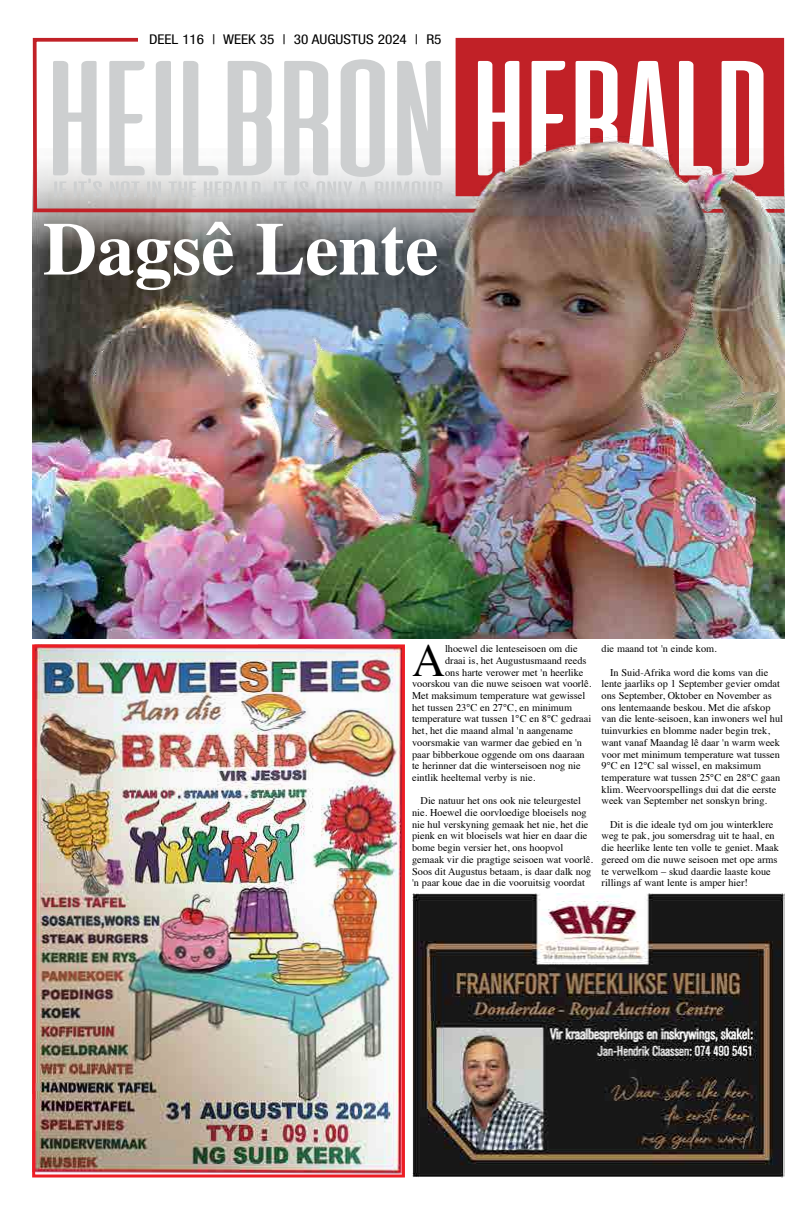
<style>
.page{position:relative;width:808px;height:1205px;background:#fff}
.page>*{position:absolute;margin:0;border:0;box-sizing:border-box;transform-origin:0 0}
.t1{font:700 75px "Times";color:#fff}
.t2{font:45.7px "Times";color:#000}
.t3{font:condensed 13.5px "Helvetica Neue LT Std";color:#000;scale:1.13 1}
.t4{font:10.3px/11.7px "Times";color:#000}
</style>
<div class="page">
<img style="left:33px;top:215px;width:751px;height:424px">
<img style="left:36px;top:648px;width:365px;height:525px">
<img style="left:412px;top:893px;width:372px;height:284px">
<svg style="left:32px;top:37px;width:753px;height:178px"></svg>
<div style="left:138px;top:22px;width:304px;height:35px;background:#fff"></div>
<div style="left:32px;top:644px;width:373px;height:533px;border:3px solid #ed1d24"></div>
<h3 class="t3" style="left:149px;top:32px;width:260px">DEEL 116 | WEEK 35 | 30 AUGUSTUS 2024 | R5</h3>
<h1 class="t1" style="left:43px;top:177px;width:397px">Dagsê Lente</h1>
<h2 class="t2" style="left:412px;top:617px;width:34px">A</h2>
<p class="t4" style="left:445px;top:642px;width:134px">lhoewel die lenteseisoen om die</p>
<p class="t4" style="left:445px;top:654px;width:143px">draai is, het Augustusmaand reeds</p>
<p class="t4" style="left:445px;top:665px;width:140px">ons harte verower met 'n heerlike</p>
<p class="t4" style="left:412px;top:677px;width:181px">voorskou van die nuwe seisoen wat voorlê.</p>
<p class="t4" style="left:412px;top:689px;width:175px">Met maksimum temperature wat gewissel</p>
<p class="t4" style="left:412px;top:700px;width:162px">het tussen 23°C en 27°C, en minimum</p>
<p class="t4" style="left:412px;top:712px;width:181px">temperature wat tussen 1°C en 8°C gedraai</p>
<p class="t4" style="left:412px;top:724px;width:163px">het, het die maand almal 'n aangename</p>
<p class="t4" style="left:412px;top:735px;width:171px">voorsmakie van warmer dae gebied en 'n</p>
<p class="t4" style="left:412px;top:747px;width:174px">paar bibberkoue oggende om ons daaraan</p>
<p class="t4" style="left:412px;top:759px;width:170px">te herinner dat die winterseisoen nog nie</p>
<p class="t4" style="left:412px;top:771px;width:125px">eintlik heeltemal verby is nie.</p>
<p class="t4" style="left:412px;top:794px;width:182px;text-indent:9px">Die natuur het ons ook nie teleurgestel nie. Hoewel die oorvloedige bloeisels nog nie hul verskyning gemaak het nie, het die pienk en wit bloeisels wat hier en daar die bome begin versier het, ons hoopvol gemaak vir die pragtige seisoen wat voorlê.<br>Soos dit Augustus betaam, is daar dalk nog 'n paar koue dae in die vooruitsig voordat</p>
<p class="t4" style="left:601px;top:642px;width:117px">die maand tot 'n einde kom.</p>
<p class="t4" style="left:601px;top:665px;width:183px;text-indent:9px">In Suid-Afrika word die koms van die lente jaarliks op 1 September gevier omdat ons September, Oktober en November as ons lentemaande beskou. Met die afskop van die lente-seisoen, kan inwoners wel hul tuinvurkies en blomme nader begin trek, want vanaf Maandag lê daar 'n warm week voor met minimum temperature wat tussen 9°C en 12°C sal wissel, en maksimum temperature wat tussen 25°C en 28°C gaan klim. Weervoorspellings dui dat die eerste week van September net sonskyn bring.</p>
<p class="t4" style="left:601px;top:817px;width:179px;text-indent:9px">Dit is die ideale tyd om jou winterklere weg te pak, jou somersdrag uit te haal, en die heerlike lente ten volle te geniet. Maak gereed om die nuwe seisoen met ope arms te verwelkom – skud daardie laaste koue rillings af want lente is amper hier!</p>
</div>
